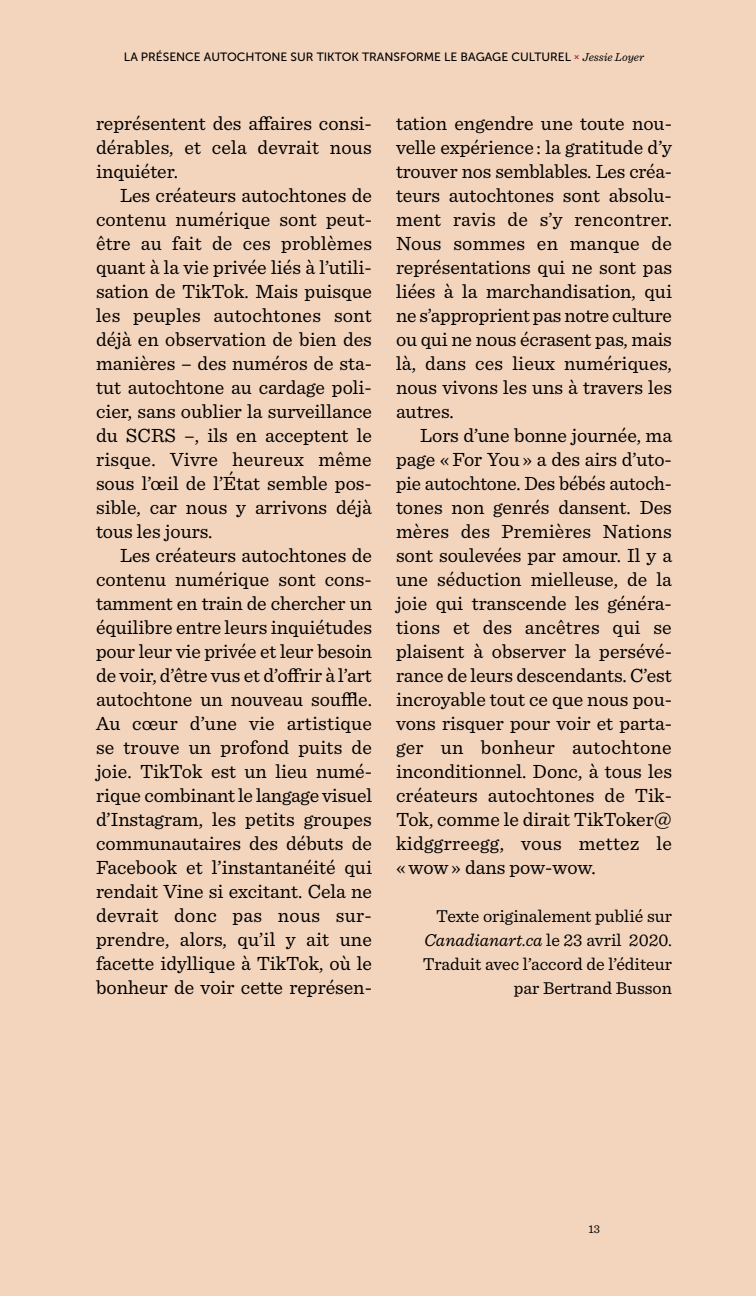
<style>
.page{position:relative;width:756px;height:1296px;background:#f3d5be}
.page>*{position:absolute;margin:0;border:0;box-sizing:border-box;transform-origin:0 0}
.t1{font:20px/24px "Sentinel";color:#000;text-align:justify}
.t2{font:18px/24px "Sentinel";color:#000;text-align:right}
.t3{font:12px "Museo Sans 500";color:#000}
.t4{font:12px "Sentinel";color:#000}
.s1{font-family:"Museo Sans 700";font-size:7.4px;color:#ac3951}
.s2{font-family:"Sentinel";font-style:italic}
.s3{font-style:italic}
</style>
<div class="page">
<p class="t3" style="left:124px;top:50px;width:522px">LA PRÉSENCE AUTOCHTONE SUR TIKTOK TRANSFORME LE BAGAGE CULTUREL <span class="s1">x</span> <span class="s2">Jessie Loyer</span></p>
<p class="t1" style="left:96px;top:110px;width:277px">représentent des affaires consi&shy;dérables, et cela devrait nous inquiéter.</p>
<p class="t1" style="left:96px;top:182px;width:278px;text-indent:24px">Les créateurs autochtones de contenu numérique sont peut&shy;être au fait de ces problèmes quant à la vie privée liés à l’utili&shy;sation de TikTok. Mais puisque les peuples autochtones sont déjà en observation de bien des manières – des numéros de sta&shy;tut autochtone au cardage poli&shy;cier, sans oublier la surveillance du SCRS –, ils en acceptent le risque. Vivre heureux même sous l’œil de l’État semble pos&shy;sible, car nous y arrivons déjà tous les jours.</p>
<p class="t1" style="left:96px;top:542px;width:278px;text-indent:24px">Les créateurs autochtones de contenu numérique sont cons&shy;tamment en train de chercher un équilibre entre leurs inquiétudes pour leur vie privée et leur besoin de voir, d’être vus et d’offrir à l’art autochtone un nouveau souffle.<br>Au cœur d’une vie artistique se trouve un profond puits de joie. TikTok est un lieu numé&shy;rique combinant le langage visuel d’Instagram, les petits groupes communautaires des débuts de Facebook et l’instantanéité qui rendait Vine si excitant. Cela ne devrait donc pas nous sur&shy;prendre, alors, qu’il y ait une facette idyllique à TikTok, où le bonheur de voir cette représen-</p>
<p class="t1" style="left:396px;top:110px;width:278px">tation engendre une toute nou&shy;velle expérience : la gratitude d’y trouver nos semblables. Les créa&shy;teurs autochtones sont absolu&shy;ment ravis de s’y rencontrer.<br>Nous sommes en manque de représentations qui ne sont pas liées à la marchandisation, qui ne s’approprient pas notre culture ou qui ne nous écrasent pas, mais là, dans ces lieux numériques, nous vivons les uns à travers les autres.</p>
<p class="t1" style="left:396px;top:422px;width:278px;text-indent:24px">Lors d’une bonne journée, ma page « For You » a des airs d’uto&shy;pie autochtone. Des bébés autoch&shy;tones non genrés dansent. Des mères des Premières Nations sont soulevées par amour. Il y a une séduction mielleuse, de la joie qui transcende les généra&shy;tions et des ancêtres qui se plaisent à observer la persévé&shy;rance de leurs descendants. C’est incroyable tout ce que nous pou&shy;vons risquer pour voir et parta&shy;ger un bonheur autochtone inconditionnel. Donc, à tous les créateurs autochtones de Tik-Tok, comme le dirait TikToker@ kidggrreegg, vous mettez le « wow » dans pow-wow.</p>
<p class="t2" style="left:423px;top:903px;width:251px">Texte originalement publié sur<br><span class="s3">Canadianart.ca</span> le 23 avril 2020.<br>Traduit avec l’accord de l’éditeur par Bertrand Busson</p>
<p class="t4" style="left:588px;top:1219px;width:13px">13</p>
</div>
